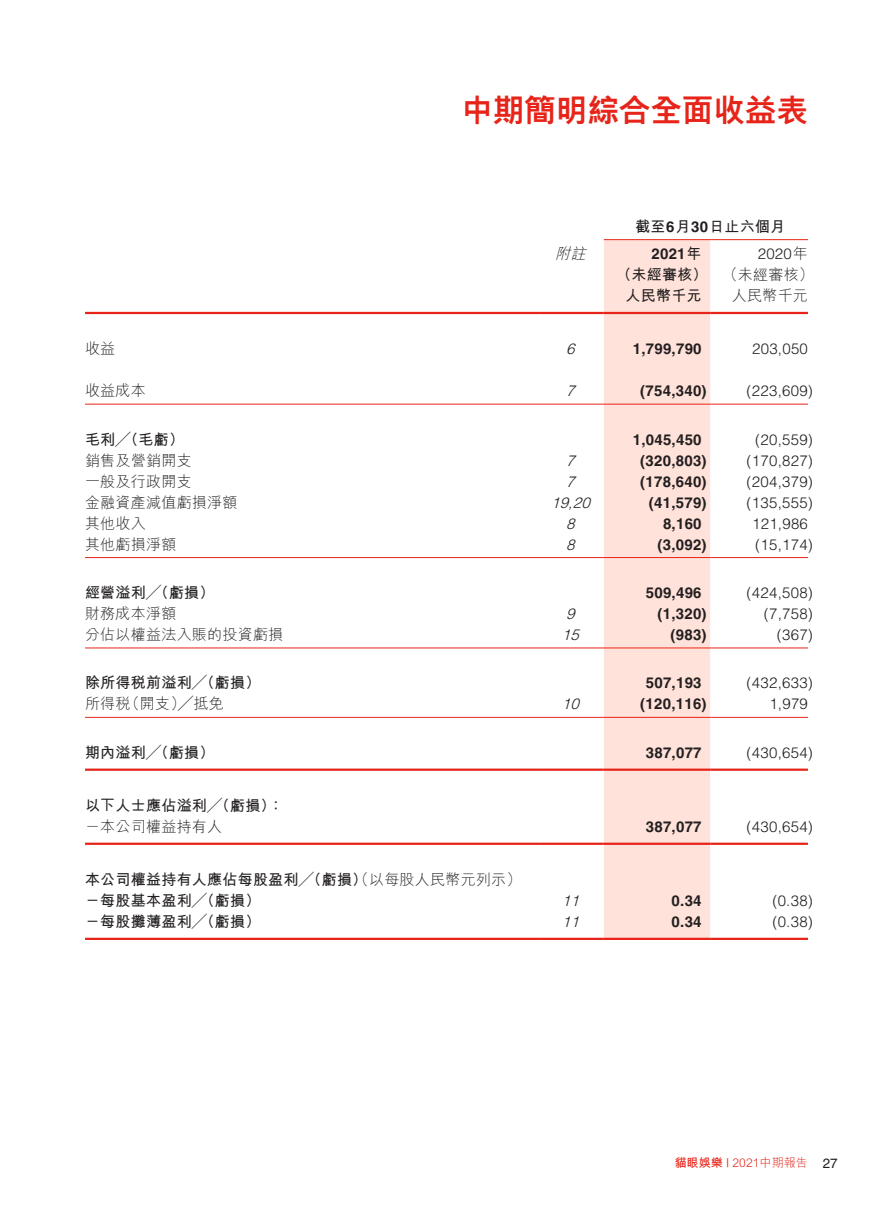
<style>
.page{position:relative;width:893px;height:1212px;background:#fff}
.page>*{position:absolute;margin:0;border:0;box-sizing:border-box;transform-origin:0 0}
.t1{font:800 31.5px "M Hei HK";color:#e72419}
.t2{font:300 15px "Helvetica LT Std";letter-spacing:.02em;color:#231f20}
.t3{font:700 15px/21px "M Hei HK";letter-spacing:.02em;color:#231f20}
.t4{font:700 15px "Helvetica LT Std";letter-spacing:.02em;color:#231f20}
.t5{font:300 15px "M Hei HK";letter-spacing:.02em;color:#231f20}
.t6{font:italic 300 15px "Helvetica LT Std";color:#231f20}
.t7{font:italic 300 15px "M Hei HK";color:#231f20}
.t8{font:300 12px "M Hei HK";color:#e72419}
.s1{font-family:"Helvetica LT Std"}
.s2{font-family:"M Hei HK"}
.s3{font-weight:300}
.s4{font-weight:700}
.s5{font-family:"Helvetica LT Std";font-weight:400}
.s6{font-family:"Helvetica LT Std";font-weight:400;font-size:13.5px;color:#231f20}
</style>
<div class="page">
<div style="left:604px;top:240px;width:106px;height:698px;background:#ffe2da"></div>
<hr style="left:604px;top:239px;width:204px;height:1px;background:#e72419">
<hr style="left:85px;top:312px;width:455px;height:2px;background:#e72419">
<hr style="left:540px;top:312px;width:64px;height:2px;background:#e72419">
<hr style="left:604px;top:312px;width:106px;height:2px;background:#e72419">
<hr style="left:710px;top:312px;width:98px;height:2px;background:#e72419">
<hr style="left:85px;top:404px;width:455px;height:1px;background:#e72419">
<hr style="left:540px;top:404px;width:64px;height:1px;background:#e72419">
<hr style="left:604px;top:404px;width:106px;height:1px;background:#e72419">
<hr style="left:710px;top:404px;width:98px;height:1px;background:#e72419">
<hr style="left:85px;top:557px;width:455px;height:1px;background:#e72419">
<hr style="left:540px;top:557px;width:64px;height:1px;background:#e72419">
<hr style="left:604px;top:557px;width:106px;height:1px;background:#e72419">
<hr style="left:710px;top:557px;width:98px;height:1px;background:#e72419">
<hr style="left:85px;top:647px;width:455px;height:1px;background:#e72419">
<hr style="left:540px;top:647px;width:64px;height:1px;background:#e72419">
<hr style="left:604px;top:647px;width:106px;height:1px;background:#e72419">
<hr style="left:710px;top:647px;width:98px;height:1px;background:#e72419">
<hr style="left:85px;top:717px;width:455px;height:1px;background:#e72419">
<hr style="left:540px;top:717px;width:64px;height:1px;background:#e72419">
<hr style="left:604px;top:717px;width:106px;height:1px;background:#e72419">
<hr style="left:710px;top:717px;width:98px;height:1px;background:#e72419">
<hr style="left:85px;top:768px;width:455px;height:3px;background:#e72419">
<hr style="left:540px;top:768px;width:64px;height:3px;background:#e72419">
<hr style="left:604px;top:768px;width:106px;height:3px;background:#e72419">
<hr style="left:710px;top:768px;width:98px;height:3px;background:#e72419">
<hr style="left:85px;top:843px;width:455px;height:2px;background:#e72419">
<hr style="left:540px;top:843px;width:64px;height:2px;background:#e72419">
<hr style="left:604px;top:843px;width:106px;height:2px;background:#e72419">
<hr style="left:710px;top:843px;width:98px;height:2px;background:#e72419">
<hr style="left:85px;top:938px;width:455px;height:2px;background:#e72419">
<hr style="left:540px;top:938px;width:64px;height:2px;background:#e72419">
<hr style="left:604px;top:938px;width:106px;height:2px;background:#e72419">
<hr style="left:710px;top:938px;width:98px;height:2px;background:#e72419">
<h1 class="t1" style="left:461px;top:94px;width:348px">中期簡明綜合全面收益表</h1>
<p class="t3" style="left:635px;top:214px;width:152px">截至<span class="s1">6</span>月<span class="s1">30</span>日止六個月</p>
<p class="t7" style="left:555px;top:246px;width:36px">附註</p>
<p class="t4" style="left:651px;top:245px;width:52px">2021<span class="s2">年</span></p>
<p class="t2" style="left:758px;top:244px;width:52px">2020<span class="s2">年</span></p>
<p class="t3" style="left:625px;top:263px;width:190px;text-indent:-9px">（未經審核） <span class="s3">（未經審核）</span>人民幣千元</p>
<p class="t5" style="left:732px;top:288px;width:78px">人民幣千元</p>
<p class="t5" style="left:85px;top:341px;width:32px">收益</p>
<p class="t6" style="left:566px;top:339px;width:15px">6</p>
<p class="t4" style="left:633px;top:340px;width:70px">1,799,790</p>
<p class="t2" style="left:752px;top:339px;width:57px">203,050</p>
<p class="t5" style="left:85px;top:383px;width:62px">收益成本</p>
<p class="t6" style="left:566px;top:381px;width:15px">7</p>
<p class="t4" style="left:640px;top:382px;width:68px">(754,340)</p>
<p class="t2" style="left:747px;top:381px;width:68px">(223,609)</p>
<p class="t3" style="left:85px;top:427px;width:100px">毛利╱（毛虧）</p>
<p class="t4" style="left:633px;top:430px;width:70px">1,045,450</p>
<p class="t2" style="left:755px;top:430px;width:59px">(20,559)</p>
<p class="t5" style="left:85px;top:452px;width:108px">銷售及營銷開支</p>
<p class="t6" style="left:566px;top:451px;width:15px">7</p>
<p class="t4" style="left:640px;top:451px;width:68px">(320,803)</p>
<p class="t2" style="left:747px;top:451px;width:68px">(170,827)</p>
<p class="t5" style="left:85px;top:473px;width:108px">一般及行政開支</p>
<p class="t6" style="left:566px;top:472px;width:15px">7</p>
<p class="t4" style="left:640px;top:472px;width:68px">(178,640)</p>
<p class="t2" style="left:747px;top:472px;width:68px">(204,379)</p>
<p class="t5" style="left:85px;top:494px;width:154px">金融資產減值虧損淨額</p>
<p class="t6" style="left:551px;top:493px;width:45px">19,20</p>
<p class="t4" style="left:649px;top:493px;width:59px">(41,579)</p>
<p class="t2" style="left:747px;top:493px;width:68px">(135,555)</p>
<p class="t5" style="left:85px;top:515px;width:62px">其他收入</p>
<p class="t6" style="left:566px;top:514px;width:15px">8</p>
<p class="t4" style="left:663px;top:514px;width:40px">8,160</p>
<p class="t2" style="left:752px;top:514px;width:57px">121,986</p>
<p class="t5" style="left:85px;top:536px;width:93px">其他虧損淨額</p>
<p class="t6" style="left:566px;top:535px;width:15px">8</p>
<p class="t4" style="left:657px;top:535px;width:51px">(3,092)</p>
<p class="t2" style="left:755px;top:535px;width:59px">(15,174)</p>
<p class="t3" style="left:85px;top:581px;width:131px">經營溢利╱（虧損）</p>
<p class="t4" style="left:646px;top:584px;width:57px">509,496</p>
<p class="t2" style="left:747px;top:583px;width:68px">(424,508)</p>
<p class="t5" style="left:85px;top:606px;width:93px">財務成本淨額</p>
<p class="t6" style="left:566px;top:604px;width:15px">9</p>
<p class="t4" style="left:657px;top:605px;width:51px">(1,320)</p>
<p class="t2" style="left:764px;top:604px;width:51px">(7,758)</p>
<p class="t5" style="left:85px;top:627px;width:200px">分佔以權益法入賬的投資虧損</p>
<p class="t6" style="left:562px;top:625px;width:23px">15</p>
<p class="t4" style="left:670px;top:626px;width:38px">(983)</p>
<p class="t2" style="left:777px;top:625px;width:38px">(367)</p>
<p class="t3" style="left:85px;top:671px;width:177px">除所得稅前溢利╱（虧損）</p>
<p class="t4" style="left:646px;top:674px;width:57px">507,193</p>
<p class="t2" style="left:747px;top:674px;width:68px">(432,633)</p>
<p class="t5" style="left:85px;top:696px;width:140px">所得稅（開支）╱抵免</p>
<p class="t6" style="left:562px;top:695px;width:23px">10</p>
<p class="t4" style="left:640px;top:695px;width:68px">(120,116)</p>
<p class="t2" style="left:769px;top:695px;width:40px">1,979</p>
<p class="t3" style="left:85px;top:740px;width:131px">期內溢利╱（虧損）</p>
<p class="t4" style="left:646px;top:743px;width:57px">387,077</p>
<p class="t2" style="left:747px;top:743px;width:68px">(430,654)</p>
<p class="t3" style="left:85px;top:793px;width:200px">以下人士應佔溢利╱（虧損）：</p>
<p class="t5" style="left:85px;top:819px;width:139px">－本公司權益持有人</p>
<p class="t4" style="left:646px;top:817px;width:57px">387,077</p>
<p class="t2" style="left:747px;top:817px;width:68px">(430,654)</p>
<p class="t3" style="left:85px;top:868px;width:438px">本公司權益持有人應佔每股盈利╱（虧損）<span class="s3">（以每股人民幣元列示）</span>－每股基本盈利╱（虧損）</p>
<p class="t6" style="left:562px;top:891px;width:23px">11</p>
<p class="t4" style="left:672px;top:891px;width:31px">0.34</p>
<p class="t2" style="left:772px;top:891px;width:42px">(0.38)</p>
<p class="t3" style="left:85px;top:910px;width:177px">－每股攤薄盈利╱（虧損）</p>
<p class="t6" style="left:562px;top:912px;width:23px">11</p>
<p class="t4" style="left:672px;top:912px;width:31px">0.34</p>
<p class="t2" style="left:772px;top:912px;width:42px">(0.38)</p>
<p class="t8" style="left:675px;top:1157px;width:164px"><span class="s4">貓眼娛樂</span> <span class="s5">|</span> 2021中期報告 <span class="s6">27</span></p>
</div>
